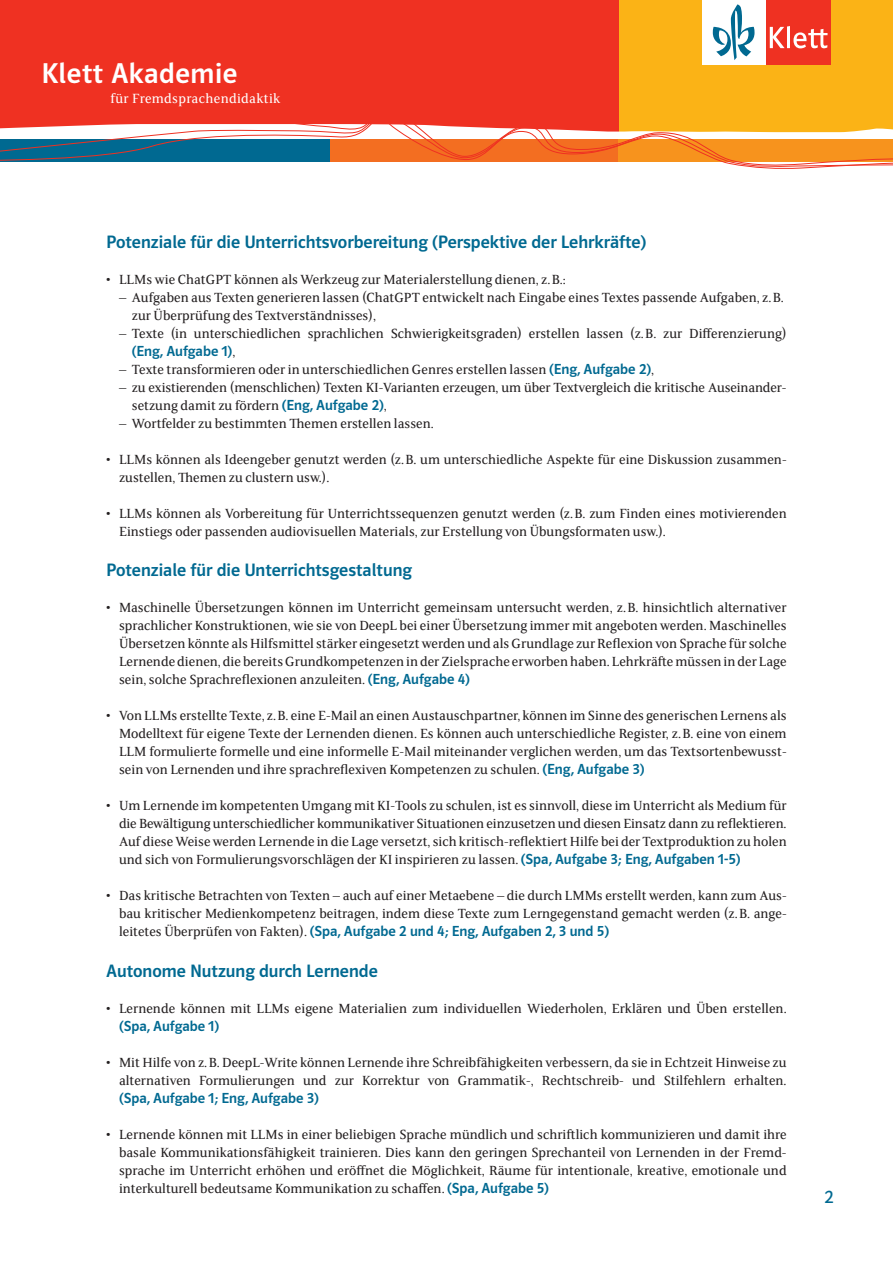
<style>
.page{position:relative;width:893px;height:1263px;background:#fff}
.page>*{position:absolute;margin:0;border:0;box-sizing:border-box;transform-origin:0 0}
.t1{font:500 28.8px "Polo CEF";letter-spacing:.02em;color:#fff}
.t2{font:500 18px "Polo CEF";color:#006991}
.t3{font:18px "Polo CEF";color:#006991}
.t4{font:14.7px/18px "FS Sally Klett";color:#231f20}
.t5{font:500 14.7px "Polo CEF";color:#006991}
.t6{font:14.7px "FS Sally Klett";letter-spacing:.02em;color:#fff}
.s1{font-family:"FS Sally Klett";font-weight:400;color:#231f20}
.s2{font-family:"Polo CEF";font-weight:500;color:#006991}
</style>
<div class="page">
<div style="left:618px;top:0;width:275px;height:133px;background:#fbb316"></div>
<div style="left:0;top:0;width:618px;height:133px;background:#ef3122"></div>
<svg style="left:0;top:110px;width:893px;height:57px"></svg>
<div style="left:702px;top:0;width:64px;height:65px;background:#fff"></div>
<div style="left:766px;top:0;width:64px;height:65px;background:#ef3122"></div>
<svg style="left:770px;top:26px;width:57px;height:22px"></svg>
<svg style="left:713px;top:4px;width:41px;height:56px"></svg>
<h1 class="t1" style="left:41px;top:56px;width:198px">Klett Akademie</h1>
<p class="t6" style="left:110px;top:89px;width:172px">für Fremdsprachendidaktik</p>
<p class="t2" style="left:106px;top:231px;width:542px">Potenziale für die Unterrichtsvorbereitung (Perspektive der Lehrkräfte)</p>
<p class="t4" style="left:106px;top:269px;width:461px">• LLMs wie ChatGPT können als Werkzeug zur Materialerstellung dienen, z. B.:</p>
<p class="t4" style="left:132px;top:287px;width:654px;text-indent:-13px">– Aufgaben aus Texten generieren lassen (ChatGPT entwickelt nach Eingabe eines Textes passende Aufgaben, z. B. zur Überprüfung des Textverständnisses),</p>
<p class="t4" style="left:119px;top:323px;width:669px">– Texte (in unterschiedlichen sprachlichen Schwierigkeitsgraden) erstellen lassen (z. B. zur Differenzierung)</p>
<p class="t5" style="left:132px;top:342px;width:105px">(Eng, Aufgabe 1)<span class="s1">,</span></p>
<p class="t4" style="left:119px;top:359px;width:537px">– Texte transformieren oder in unterschiedlichen Genres erstellen lassen <span class="s2">(Eng, Aufgabe 2)</span>,</p>
<p class="t4" style="left:132px;top:377px;width:656px;text-indent:-13px">– zu existierenden (menschlichen) Texten KI-Varianten erzeugen, um über Textvergleich die kritische Auseinander&shy;setzung damit zu fördern <span class="s2">(Eng, Aufgabe 2)</span>,</p>
<p class="t4" style="left:119px;top:413px;width:316px">– Wortfelder zu bestimmten Themen erstellen lassen.</p>
<p class="t4" style="left:119px;top:449px;width:669px;text-indent:-13px">• LLMs können als Ideengeber genutzt werden (z. B. um unterschiedliche Aspekte für eine Diskussion zusammen&shy;zustellen, Themen zu clustern usw.).</p>
<p class="t4" style="left:119px;top:503px;width:669px;text-indent:-13px">• LLMs können als Vorbereitung für Unterrichtssequenzen genutzt werden (z. B. zum Finden eines motivierenden<br>Einstiegs oder passenden audiovisuellen Materials, zur Erstellung von Übungsformaten usw.).</p>
<p class="t2" style="left:106px;top:559px;width:307px">Potenziale für die Unterrichtsgestaltung</p>
<p class="t4" style="left:119px;top:598px;width:669px;text-align:justify;text-indent:-13px">• Maschinelle Übersetzungen können im Unterricht gemeinsam untersucht werden, z. B. hinsichtlich alternativer sprachlicher Konstruktionen, wie sie von DeepL bei einer Übersetzung immer mit angeboten werden. Maschinelles Übersetzen könnte als Hilfsmittel stärker eingesetzt werden und als Grundlage zur Reflexion von Sprache für solche Lernende dienen, die bereits Grundkompetenzen in der Zielsprache erworben haben. Lehrkräfte müssen in der Lage sein, solche Sprachreflexionen anzuleiten. <span class="s2">(Eng, Aufgabe 4)</span></p>
<p class="t4" style="left:119px;top:706px;width:669px;text-align:justify;text-indent:-13px">• Von LLMs erstellte Texte, z. B. eine E-Mail an einen Austauschpartner, können im Sinne des generischen Lernens als Modelltext für eigene Texte der Lernenden dienen. Es können auch unterschiedliche Register, z. B. eine von einem LLM formulierte formelle und eine informelle E-Mail miteinander verglichen werden, um das Textsortenbewusst&shy;sein von Lernenden und ihre sprachreflexiven Kompetenzen zu schulen. <span class="s2">(Eng, Aufgabe 3)</span></p>
<p class="t4" style="left:119px;top:796px;width:669px;text-align:justify;text-indent:-13px">• Um Lernende im kompetenten Umgang mit KI-Tools zu schulen, ist es sinnvoll, diese im Unterricht als Medium für die Bewältigung unterschiedlicher kommunikativer Situationen einzusetzen und diesen Einsatz dann zu reflektieren.<br>Auf diese Weise werden Lernende in die Lage versetzt, sich kritisch-reflektiert Hilfe bei der Textproduktion zu holen und sich von Formulierungsvorschlägen der KI inspirieren zu lassen. <span class="s2">(Spa, Aufgabe 3; Eng, Aufgaben 1-5)</span></p>
<p class="t4" style="left:106px;top:886px;width:682px;text-align:right">• Das kritische Betrachten von Texten – auch auf einer Metaebene – die durch LMMs erstellt werden, kann zum Aus&shy;bau kritischer Medienkompetenz beitragen, indem diese Texte zum Lerngegenstand gemacht werden (z. B. ange-</p>
<p class="t5" style="left:119px;top:922px;width:491px"><span class="s1">leitetes Überprüfen von Fakten).</span> (Spa, Aufgabe 2 und 4; Eng, Aufgaben 2, 3 und 5)</p>
<p class="t2" style="left:106px;top:960px;width:273px">Autonome Nutzung durch Lernende</p>
<p class="t4" style="left:106px;top:998px;width:682px">• Lernende können mit LLMs eigene Materialien zum individuellen Wiederholen, Erklären und Üben erstellen.</p>
<p class="t5" style="left:119px;top:1017px;width:102px">(Spa, Aufgabe 1)</p>
<p class="t4" style="left:106px;top:1052px;width:682px;text-align:right">• Mit Hilfe von z. B. DeepL-Write können Lernende ihre Schreibfähigkeiten verbessern, da sie in Echtzeit Hinweise zu alternativen Formulierungen und zur Korrektur von Grammatik-, Rechtschreib- und Stilfehlern erhalten.</p>
<p class="t5" style="left:119px;top:1089px;width:201px">(Spa, Aufgabe 1; Eng, Aufgabe 3)</p>
<p class="t4" style="left:119px;top:1124px;width:669px;text-align:justify;text-indent:-13px">• Lernende können mit LLMs in einer beliebigen Sprache mündlich und schriftlich kommunizieren und damit ihre basale Kommunikationsfähigkeit trainieren. Dies kann den geringen Sprechanteil von Lernenden in der Fremd&shy;sprache im Unterricht erhöhen und eröffnet die Möglichkeit, Räume für intentionale, kreative, emotionale und interkulturell bedeutsame Kommunikation zu schaffen. <span class="s2">(Spa, Aufgabe 5)</span></p>
<p class="t3" style="left:824px;top:1186px;width:11px">2</p>
</div>
